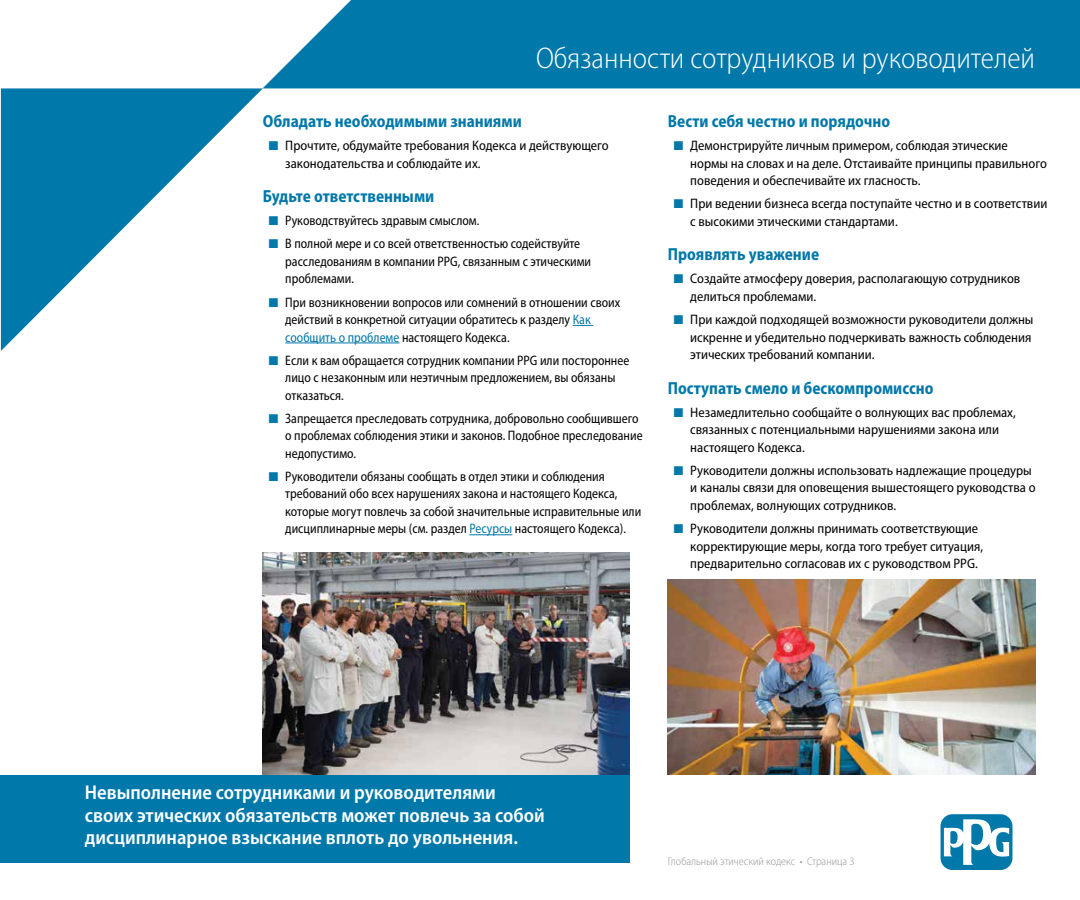
<style>
.page{position:relative;width:1080px;height:900px;background:#fff}
.page>*{position:absolute;margin:0;border:0;box-sizing:border-box;transform-origin:0 0}
.t1{font:300 semi-condensed 30px "Myriad Pro";color:#fff}
.t2{font:600 semi-condensed 20px/22.5px "Myriad Pro";color:#fff}
.t3{font:700 semi-condensed 17.5px "Myriad Pro";color:#0078a9;scale:.94 1}
.t4{font:semi-condensed 13.75px/17.5px "Myriad Pro";color:#000}
.t5{font:semi-condensed 13.75px/17.5px "Myriad Pro";color:#000;scale:.94 1}
.t6{font:300 semi-condensed 11.25px "Myriad Pro";color:#939598}
.s1{font-family:"Suisse Intl";font-stretch:normal;font-size:16.25px;color:#0078a9}
.s2{color:#0078a9}
</style>
<div class="page">
<div style="left:263px;top:0;width:817px;height:88px;background:#0078a9"></div>
<svg style="left:1px;top:88px;width:262px;height:263px"></svg>
<svg style="left:573px;top:325px;width:20px;height:1px"></svg>
<hr style="left:285px;top:343px;width:114px;height:1px;background:#0078a9">
<hr style="left:469px;top:534px;width:43px;height:1px;background:#0078a9">
<img style="left:668px;top:580px;width:367px;height:195px">
<img style="left:262px;top:553px;width:368px;height:222px">
<div style="left:1px;top:775px;width:629px;height:87px;background:#0078a9"></div>
<div style="left:941px;top:814px;width:71px;height:56px;background:#0078a9;border-radius:12px"></div>
<svg style="left:944px;top:819px;width:65px;height:46px"></svg>
<h1 class="t1" style="left:536px;top:42px;width:500px">Обязанности сотрудников и руководителей</h1>
<p class="t3" style="left:263px;top:111px;width:277px">Обладать необходимыми знаниями</p>
<p class="t4" style="left:285px;top:137px;width:325px;text-indent:-17px"><span class="s1">■</span> Прочтите, обдумайте требования Кодекса и действующего законодательства и соблюдайте их.</p>
<p class="t3" style="left:263px;top:187px;width:184px">Будьте ответственными</p>
<p class="t5" style="left:268px;top:212px;width:226px"><span class="s1">■</span> Руководствуйтесь здравым смыслом.</p>
<p class="t5" style="left:285px;top:235px;width:327px;text-indent:-17px"><span class="s1">■</span> В полной мере и со всей ответственностью содействуйте расследованиям в компании PPG, связанным с этическими проблемами.</p>
<p class="t5" style="left:285px;top:293px;width:358px;text-indent:-17px"><span class="s1">■</span> При возникновении вопросов или сомнений в отношении своих действий в конкретной ситуации обратитесь к разделу <span class="s2">Как сообщить о проблеме</span> настоящего Кодекса.</p>
<p class="t5" style="left:285px;top:352px;width:368px;text-indent:-17px"><span class="s1">■</span> Если к вам обращается сотрудник компании PPG или постороннее лицо с незаконным или неэтичным предложением, вы обязаны отказаться.</p>
<p class="t5" style="left:285px;top:410px;width:382px;text-indent:-17px"><span class="s1">■</span> Запрещается преследовать сотрудника, добровольно сообщившего о проблемах соблюдения этики и законов. Подобное преследование недопустимо.</p>
<p class="t5" style="left:285px;top:468px;width:380px;text-indent:-17px"><span class="s1">■</span> Руководители обязаны сообщать в отдел этики и соблюдения требований обо всех нарушениях закона и настоящего Кодекса, которые могут повлечь за собой значительные исправительные или дисциплинарные меры (см. раздел <span class="s2">Ресурсы</span> настоящего Кодекса).</p>
<p class="t3" style="left:668px;top:111px;width:238px">Вести себя честно и порядочно</p>
<p class="t4" style="left:690px;top:137px;width:358px;text-indent:-17px"><span class="s1">■</span> Демонстрируйте личным примером, соблюдая этические нормы на словах и на деле. Отстаивайте принципы правильного поведения и обеспечивайте их гласность.</p>
<p class="t4" style="left:690px;top:195px;width:359px;text-indent:-17px"><span class="s1">■</span> При ведении бизнеса всегда поступайте честно и в соответствии с высокими этическими стандартами.</p>
<p class="t3" style="left:668px;top:245px;width:163px">Проявлять уважение</p>
<p class="t4" style="left:690px;top:270px;width:332px;text-indent:-17px"><span class="s1">■</span> Создайте атмосферу доверия, располагающую сотрудников делиться проблемами.</p>
<p class="t4" style="left:690px;top:311px;width:345px;text-indent:-17px"><span class="s1">■</span> При каждой подходящей возможности руководители должны искренне и убедительно подчеркивать важность соблюдения этических требований компании.</p>
<p class="t3" style="left:668px;top:378px;width:284px">Поступать смело и бескомпромиссно</p>
<p class="t4" style="left:690px;top:404px;width:327px;text-indent:-17px"><span class="s1">■</span> Незамедлительно сообщайте о волнующих вас проблемах, связанных с потенциальными нарушениями закона или настоящего Кодекса.</p>
<p class="t4" style="left:690px;top:462px;width:347px;text-indent:-17px"><span class="s1">■</span> Руководители должны использовать надлежащие процедуры и каналы связи для оповещения вышестоящего руководства о проблемах, волнующих сотрудников.</p>
<p class="t4" style="left:690px;top:520px;width:294px;text-indent:-17px"><span class="s1">■</span> Руководители должны принимать соответствующие корректирующие меры, когда того требует ситуация, предварительно согласовав их с руководством PPG.</p>
<h2 class="t2" style="left:85px;top:782px;width:462px">Невыполнение сотрудниками и руководителями своих этических обязательств может повлечь за собой дисциплинарное взыскание вплоть до увольнения.</h2>
<p class="t6" style="left:668px;top:855px;width:188px">Глобальный этический кодекс • Страница 3</p>
</div>
